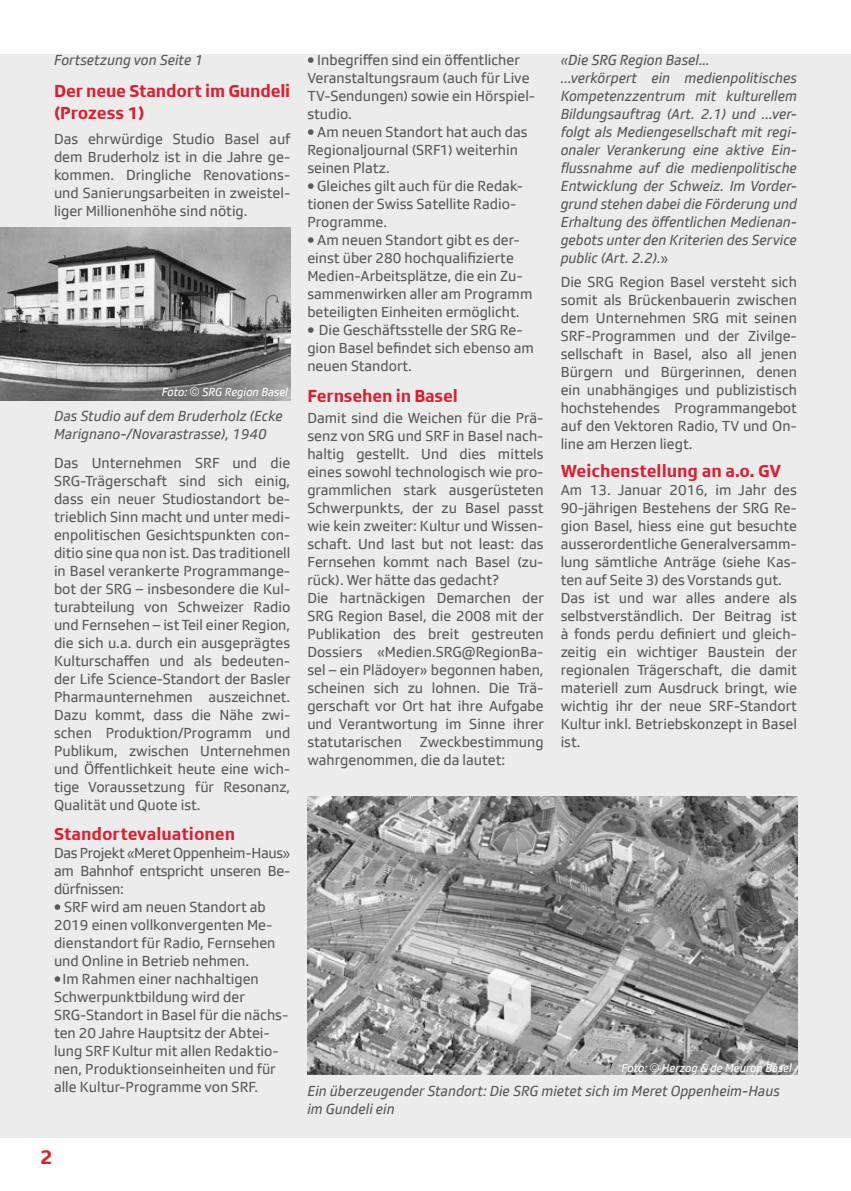
<style>
.page{position:relative;width:851px;height:1191px;background:#fff}
.page>*{position:absolute;margin:0;border:0;box-sizing:border-box;transform-origin:0 0}
.t1{font:700 21px "SRGSSR Type";color:#da2032}
.t2{font:700 18px/21.6px "SRGSSR Type";letter-spacing:-.01em;color:#da2032}
.t3{font:15px/18px "SRGSSR Type";color:#58595b}
.t4{font:italic 15px/18px "SRGSSR Type";color:#58595b}
.t5{font:italic 12px "SRGSSR Type";color:#fff}
.s1{font-family:"Gill Sans";font-weight:300;font-style:normal}
.s2{font-family:"Gill Sans"}
.s3{font-family:"Gill Sans";font-style:normal}
</style>
<div class="page">
<div style="left:0;top:54px;width:850px;height:1083px;background:#ececed"></div>
<img style="left:0;top:227px;width:290px;height:173px">
<img style="left:308px;top:796px;width:489px;height:278px">
<p class="t4" style="left:54px;top:51px;width:150px">Fortsetzung von Seite 1</p>
<p class="t2" style="left:54px;top:80px;width:238px">Der neue Standort im Gundeli (Prozess 1)</p>
<p class="t3" style="left:54px;top:130px;width:238px;text-align:justify">Das ehrwürdige Studio Basel auf dem Bruderholz ist in die Jahre ge&shy;kommen. Dringliche Renovations&shy;und Sanierungsarbeiten in zweistel&shy;liger Millionenhöhe sind nötig.</p>
<p class="t5" style="left:162px;top:385px;width:128px">Foto: <span class="s1">©</span> SRG Region Basel</p>
<p class="t4" style="left:54px;top:406px;width:230px">Das Studio auf dem Bruderholz (Ecke<br>Marignano-/Novarastrasse), 1940</p>
<p class="t3" style="left:54px;top:454px;width:238px;text-align:justify">Das Unternehmen SRF und die SRG-Trägerschaft sind sich einig, dass ein neuer Studiostandort be&shy;trieblich Sinn macht und unter medi&shy;enpolitischen Gesichtspunkten con&shy;ditio sine qua non ist. Das traditionell in Basel verankerte Programmange&shy;bot der SRG – insbesondere die Kul&shy;turabteilung von Schweizer Radio und Fernsehen – ist Teil einer Region, die sich u.a. durch ein ausgeprägtes Kulturschaffen und als bedeuten&shy;der Life Science-Standort der Basler Pharmaunternehmen auszeichnet.<br>Dazu kommt, dass die Nähe zwi&shy;schen Produktion/Programm und Publikum, zwischen Unternehmen und Öffentlichkeit heute eine wich&shy;tige Voraussetzung für Resonanz, Qualität und Quote ist.</p>
<p class="t2" style="left:54px;top:822px;width:183px">Standortevaluationen</p>
<p class="t3" style="left:54px;top:843px;width:238px;text-align:justify">Das Projekt <span class="s2">«</span>Meret Oppenheim-Haus<span class="s2">» </span>am Bahnhof entspricht unseren Be&shy;dürfnissen:</p>
<p class="t3" style="left:54px;top:897px;width:223px">• SRF wird am neuen Standort ab<br>2019 einen vollkonvergenten Me&shy;dienstandort für Radio, Fernsehen und Online in Betrieb nehmen.</p>
<p class="t3" style="left:54px;top:969px;width:236px">• Im Rahmen einer nachhaltigen Schwerpunktbildung wird der SRG-Standort in Basel für die nächs&shy;ten 20 Jahre Hauptsitz der Abtei&shy;lung SRF Kultur mit allen Redaktio&shy;nen, Produktionseinheiten und für alle Kultur-Programme von SRF.</p>
<h1 class="t1" style="left:40px;top:1144px;width:14px">2</h1>
<p class="t3" style="left:307px;top:51px;width:229px">• Inbegriffen sind ein öffentlicher<br>Veranstaltungsraum (auch für Live<br>TV-Sendungen) sowie ein Hörspiel&shy;studio.</p>
<p class="t3" style="left:307px;top:123px;width:222px">• Am neuen Standort hat auch das<br>Regionaljournal (SRF 1) weiterhin seinen Platz.</p>
<p class="t3" style="left:307px;top:177px;width:217px">• Gleiches gilt auch für die Redak&shy;tionen der Swiss Satellite Radio-<br>Programme.</p>
<p class="t3" style="left:307px;top:231px;width:226px">• Am neuen Standort gibt es der&shy;einst über 280 hochqualifizierte Medien-Arbeitsplätze, die ein Zu&shy;sammenwirken aller am Programm beteiligten Einheiten ermöglicht.</p>
<p class="t3" style="left:307px;top:321px;width:228px">• Die Geschäftsstelle der SRG Re&shy;gion Basel befindet sich ebenso am neuen Standort.</p>
<p class="t2" style="left:307px;top:384px;width:152px">Fernsehen in Basel</p>
<p class="t3" style="left:307px;top:408px;width:238px">Damit sind die Weichen für die Prä&shy;senz von SRG und SRF in Basel nach&shy;haltig gestellt. Und dies mittels eines sowohl technologisch wie pro&shy;grammlichen stark ausgerüsteten Schwerpunkts, der zu Basel passt wie kein zweiter: Kultur und Wissen&shy;schaft. Und last but not least: das Fernsehen kommt nach Basel (zu&shy;rück). Wer hätte das gedacht?<br>Die hartnäckigen Demarchen der SRG Region Basel, die 2008 mit der Publikation des breit gestreuten Dossiers «Medien.SRG@RegionBa&shy;sel – ein Plädoyer» begonnen haben, scheinen sich zu lohnen. Die Trä&shy;gerschaft vor Ort hat ihre Aufgabe und Verantwortung im Sinne ihrer statutarischen Zweckbestimmung wahrgenommen, die da lautet:</p>
<p class="t4" style="left:560px;top:51px;width:238px">«Die SRG Region Basel…<br>...verkörpert ein medienpolitisches Kompetenzzentrum mit kulturellem Bildungsauftrag (Art. 2.1) und ...ver&shy;folgt als Mediengesellschaft mit regi&shy;onaler Verankerung eine aktive Ein&shy;flussnahme auf die medienpolitische Entwicklung der Schweiz. Im Vorder&shy;grund stehen dabei die Förderung und Erhaltung des öffentlichen Medienan&shy;gebots unter den Kriterien des Service public (Art. 2.2).<span class="s3">»</span></p>
<p class="t3" style="left:560px;top:273px;width:238px;text-align:justify">Die SRG Region Basel versteht sich somit als Brückenbauerin zwischen dem Unternehmen SRG mit seinen SRF-Programmen und der Zivilge&shy;sellschaft in Basel, also all jenen Bürgern und Bürgerinnen, denen ein unabhängiges und publizistisch hochstehendes Programmangebot auf den Vektoren Radio, TV und On&shy;line am Herzen liegt.</p>
<p class="t2" style="left:560px;top:459px;width:222px">Weichenstellung an a.o. GV</p>
<p class="t3" style="left:560px;top:480px;width:238px">Am 13. Januar 2016, im Jahr des<br>90-jährigen Bestehens der SRG Re&shy;gion Basel, hiess eine gut besuchte ausserordentliche Generalversamm&shy;lung sämtliche Anträge (siehe Kas&shy;ten auf Seite 3) des Vorstands gut.<br>Das ist und war alles andere als selbstverständlich. Der Beitrag ist à fonds perdu definiert und gleich&shy;zeitig ein wichtiger Baustein der regionalen Trägerschaft, die damit materiell zum Ausdruck bringt, wie wichtig ihr der neue SRF-Standort<br>Kultur inkl. Betriebskonzept in Basel ist.</p>
<p class="t5" style="left:621px;top:1061px;width:172px">Foto: <span class="s1">©</span> Herzog &amp; de Meuron Basel</p>
<p class="t4" style="left:307px;top:1081px;width:474px">Ein überzeugender Standort: Die SRG mietet sich im Meret Oppenheim-Haus im Gundeli ein</p>
</div>
